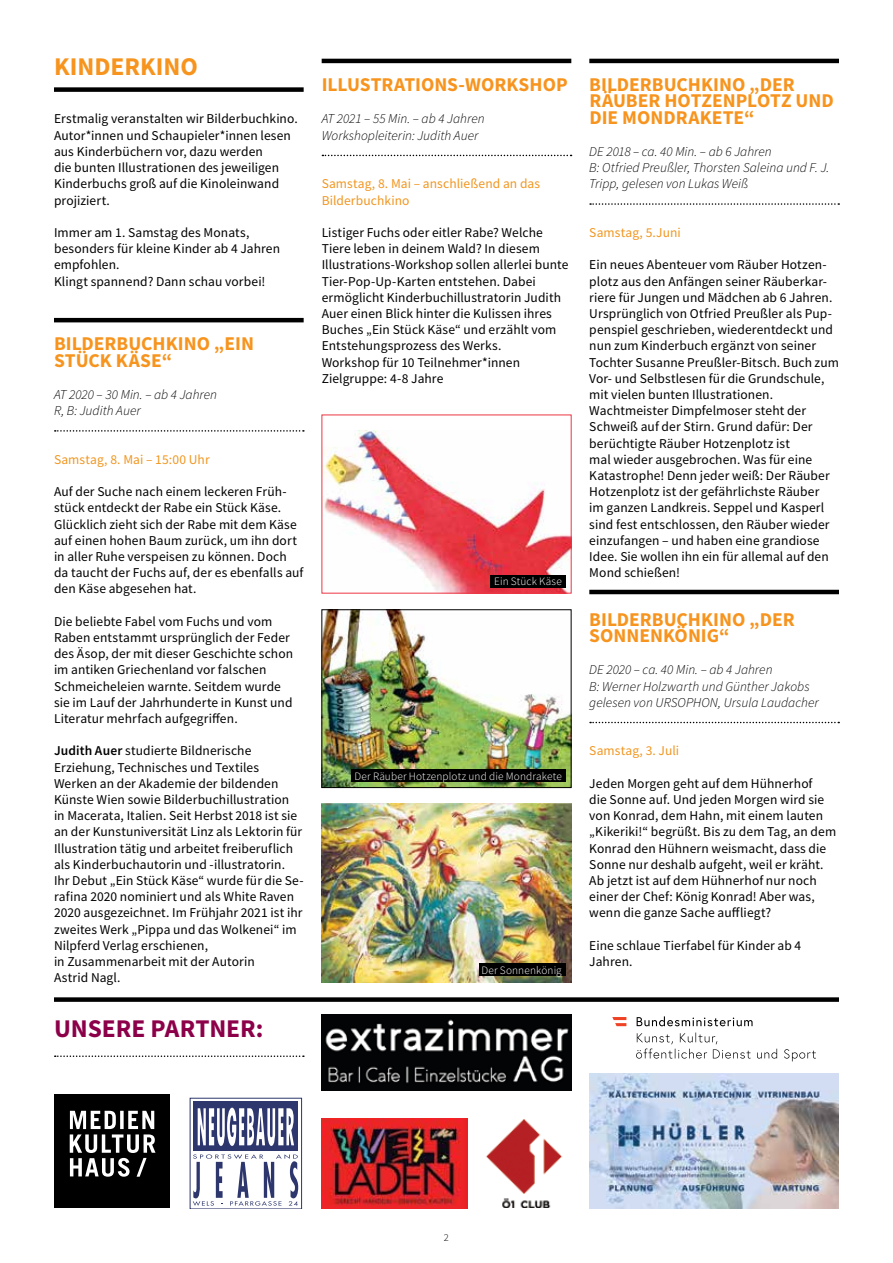
<style>
.page{position:relative;width:893px;height:1263px;background:#fff}
.page>*{position:absolute;margin:0;border:0;box-sizing:border-box;transform-origin:0 0}
.t1{font:700 25.5px "Source Sans Pro";color:#8c004a}
.t2{font:700 25.5px "Source Sans Pro";color:#f7941e}
.t3{font:700 19.5px/16.2px "Source Sans Pro";color:#f7941e}
.t4{font:13.5px/16.2px "Source Sans Pro";letter-spacing:.005em;color:#000}
.t5{font:italic 300 13.5px/16.2px "Source Sans Pro";letter-spacing:.005em;color:#000}
.t6{font:13.5px/16.2px "Source Sans Pro";letter-spacing:.005em;color:#f19620}
.t7{font:300 11.25px "Source Sans Pro";letter-spacing:.015em;color:#fff}
.t8{font:300 10.5px "Source Sans Pro";color:#000}
.s1{font-weight:600}
</style>
<div class="page">
<hr style="left:322px;top:59px;width:249px;height:4px;background:#000">
<svg style="left:322px;top:155px;width:250px;height:1px"></svg>
<div style="left:54px;top:87px;width:250px;height:5px;background:#000"></div>
<div style="left:54px;top:997px;width:785px;height:5px;background:#000"></div>
<svg style="left:55px;top:1055px;width:249px;height:2px"></svg>
<svg style="left:636px;top:1032px;width:180px;height:29px"></svg>
<svg style="left:637px;top:1016px;width:115px;height:10px"></svg>
<svg style="left:612px;top:1017px;width:14px;height:9px"></svg>
<img style="left:589px;top:1074px;width:250px;height:134px">
<div style="left:54px;top:1095px;width:116px;height:113px;background:#000"></div>
<svg style="left:70px;top:1111px;width:85px;height:66px"></svg>
<div style="left:190px;top:1098px;width:112px;height:111px;border:1px solid #2d376d"></div>
<div style="left:193px;top:1101px;width:105px;height:50px;background:#2d376d"></div>
<svg style="left:193px;top:1154px;width:105px;height:52px"></svg>
<svg style="left:198px;top:1108px;width:96px;height:38px"></svg>
<img style="left:486px;top:1119px;width:77px;height:88px">
<img style="left:322px;top:1118px;width:145px;height:90px">
<img style="left:322px;top:804px;width:249px;height:178px">
<div style="left:480px;top:963px;width:86px;height:13px;background:#000"></div>
<img style="left:322px;top:1014px;width:249px;height:77px">
<hr style="left:54px;top:318px;width:250px;height:4px;background:#000">
<svg style="left:55px;top:430px;width:249px;height:2px"></svg>
<img style="left:324px;top:431px;width:245px;height:160px">
<div style="left:490px;top:575px;width:76px;height:12px;background:#000"></div>
<img style="left:324px;top:611px;width:245px;height:175px">
<div style="left:322px;top:609px;width:249px;height:179px;border:1px solid #000"></div>
<div style="left:352px;top:769px;width:214px;height:13px;background:#000"></div>
<hr style="left:589px;top:59px;width:250px;height:4px;background:#000">
<svg style="left:590px;top:203px;width:249px;height:2px"></svg>
<hr style="left:589px;top:590px;width:250px;height:4px;background:#000">
<svg style="left:590px;top:722px;width:249px;height:1px"></svg>
<h1 class="t2" style="left:54px;top:49px;width:86px">KINDERKINO</h1>
<p class="t4" style="left:54px;top:111px;width:245px">Erstmalig veranstalten wir Bilderbuchkino.<br>Autor*innen und Schaupieler*innen lesen aus Kinderbüchern vor, dazu werden<br>die bunten Illustrationen des jeweiligen Kinderbuchs groß auf die Kinoleinwand projiziert.</p>
<p class="t4" style="left:54px;top:224px;width:228px">Immer am 1. Samstag des Monats, besonders für kleine Kinder ab 4 Jahren empfohlen.<br>Klingt spannend? Dann schau vorbei!</p>
<h2 class="t3" style="left:54px;top:335px;width:202px">BILDERBUCHKINO „EIN<br>STÜCK KÄSE“</h2>
<p class="t5" style="left:54px;top:386px;width:165px">AT 2020 ‒ 30 Min. ‒ ab 4 Jahren<br>R, B: Judith Auer</p>
<p class="t6" style="left:54px;top:451px;width:157px">Samstag, 8. Mai – 15:00 Uhr</p>
<p class="t4" style="left:54px;top:483px;width:251px">Auf der Suche nach einem leckeren Früh&shy;stück entdeckt der Rabe ein Stück Käse.<br>Glücklich zieht sich der Rabe mit dem Käse auf einen hohen Baum zurück, um ihn dort in aller Ruhe verspeisen zu können. Doch da taucht der Fuchs auf, der es ebenfalls auf den Käse abgesehen hat.</p>
<p class="t4" style="left:54px;top:613px;width:241px">Die beliebte Fabel vom Fuchs und vom Raben entstammt ursprünglich der Feder des Äsop, der mit dieser Geschichte schon im antiken Griechenland vor falschen Schmeicheleien warnte. Seitdem wurde sie im Lauf der Jahrhunderte in Kunst und Literatur mehrfach aufgegriffen.</p>
<p class="t4" style="left:54px;top:743px;width:251px"><span class="s1">Judith Auer</span> studierte Bildnerische Erziehung, Technisches und Textiles Werken an der Akademie der bildenden Künste Wien sowie Bilderbuchillustration<br>in Macerata, Italien. Seit Herbst 2018 ist sie an der Kunstuniversität Linz als Lektorin für Illustration tätig und arbeitet freiberuflich als Kinderbuchautorin und -illustratorin.<br>Ihr Debut „Ein Stück Käse“ wurde für die Se&shy;rafina 2020 nominiert und als White Raven 2020 ausgezeichnet. Im Frühjahr 2021 ist ihr zweites Werk „Pippa und das Wolkenei“ im Nilpferd Verlag erschienen,<br>in Zusammenarbeit mit der Autorin<br>Astrid Nagl.</p>
<h1 class="t1" style="left:54px;top:1011px;width:127px">UNSERE PARTN</h1>
<h1 class="t1" style="left:226px;top:1011px;width:39px">ER:</h1>
<h2 class="t3" style="left:322px;top:76px;width:247px">ILLUSTRATIONS-WORKSHOP</h2>
<p class="t5" style="left:322px;top:111px;width:165px">AT 2021 ‒ 55 Min. ‒ ab 4 Jahren<br>Workshopleiterin: Judith Auer</p>
<p class="t6" style="left:322px;top:176px;width:220px">Samstag, 8. Mai – anschließend an das<br>Bilderbuchkino</p>
<p class="t4" style="left:322px;top:224px;width:248px">Listiger Fuchs oder eitler Rabe? Welche Tiere leben in deinem Wald? In diesem Illustrations-Workshop sollen allerlei bunte Tier-Pop-Up-Karten entstehen. Dabei ermöglicht Kinderbuchillustratorin Judith Auer einen Blick hinter die Kulissen ihres Buches „Ein Stück Käse“ und erzählt vom Entstehungsprozess des Werks.<br>Workshop für 10 Teilnehmer*innen Zielgruppe: 4-8 Jahre</p>
<p class="t7" style="left:494px;top:575px;width:69px">Ein Stück Käse</p>
<p class="t7" style="left:355px;top:769px;width:209px">Der Räuber Hotzenplotz und die Mondrakete</p>
<p class="t7" style="left:481px;top:963px;width:82px">Der Sonnenkönig</p>
<h2 class="t3" style="left:589px;top:76px;width:64px">BILDERBUCHKINO</h2>
<h2 class="t3" style="left:749px;top:76px;width:43px">„DER</h2>
<h2 class="t3" style="left:589px;top:92px;width:146px">RÄUBER HOTZENPLOT</h2>
<h2 class="t3" style="left:781px;top:92px;width:54px">Z UN D</h2>
<h2 class="t3" style="left:589px;top:109px;width:99px">DIE MON DRAK</h2>
<h2 class="t3" style="left:712px;top:109px;width:44px">ETE“</h2>
<p class="t5" style="left:589px;top:143px;width:242px">DE 2018 ‒ ca. 40 Min. ‒ ab 6 Jahren<br>B: Otfried Preußler, Thorsten Saleina und F. J.<br>Tripp, gelesen von Lukas Weiß</p>
<p class="t6" style="left:589px;top:224px;width:93px">Samstag, 5.Juni</p>
<p class="t4" style="left:589px;top:257px;width:251px">Ein neues Abenteuer vom Räuber Hotzen&shy;plotz aus den Anfängen seiner Räuberkar&shy;riere für Jungen und Mädchen ab 6 Jahren.<br>Ursprünglich von Otfried Preußler als Pup&shy;penspiel geschrieben, wiederentdeckt und nun zum Kinderbuch ergänzt von seiner Tochter Susanne Preußler-Bitsch. Buch zum Vor- und Selbstlesen für die Grundschule, mit vielen bunten Illustrationen.<br>Wachtmeister Dimpfelmoser steht der Schweiß auf der Stirn. Grund dafür: Der berüchtigte Räuber Hotzenplotz ist<br>mal wieder ausgebrochen. Was für eine Katastrophe! Denn jeder weiß: Der Räuber Hotzenplotz ist der gefährlichste Räuber<br>im ganzen Landkreis. Seppel und Kasperl sind fest entschlossen, den Räuber wieder einzufangen – und haben eine grandiose Idee. Sie wollen ihn ein für allemal auf den Mond schießen!</p>
<h2 class="t3" style="left:589px;top:611px;width:203px">BILDERBUCHKINO „DER<br>SONN</h2>
<h2 class="t3" style="left:639px;top:627px;width:92px">ENKÖNIG“</h2>
<p class="t5" style="left:589px;top:662px;width:231px">DE 2020 ‒ ca. 40 Min. ‒ ab 4 Jahren<br>B: Werner Holzwarth und Günther Jakobs gelesen von URSOPHON, Ursula Laudacher</p>
<p class="t6" style="left:589px;top:743px;width:91px">Samstag, 3. Juli</p>
<p class="t4" style="left:589px;top:775px;width:248px">Jeden Morgen geht auf dem Hühnerhof<br>die Sonne auf. Und jeden Morgen wird sie von Konrad, dem Hahn, mit einem lauten „Kikeriki!“ begrüßt. Bis zu dem Tag, an dem Konrad den Hühnern weismacht, dass die Sonne nur deshalb aufgeht, weil er kräht.<br>Ab jetzt ist auf dem Hühnerhof nur noch einer der Chef: König Konrad! Aber was, wenn die ganze Sache auffliegt?</p>
<p class="t4" style="left:589px;top:937px;width:213px">Eine schlaue Tierfabel für Kinder ab 4<br>Jahren.</p>
<p class="t8" style="left:444px;top:1231px;width:7px">2</p>
</div>
